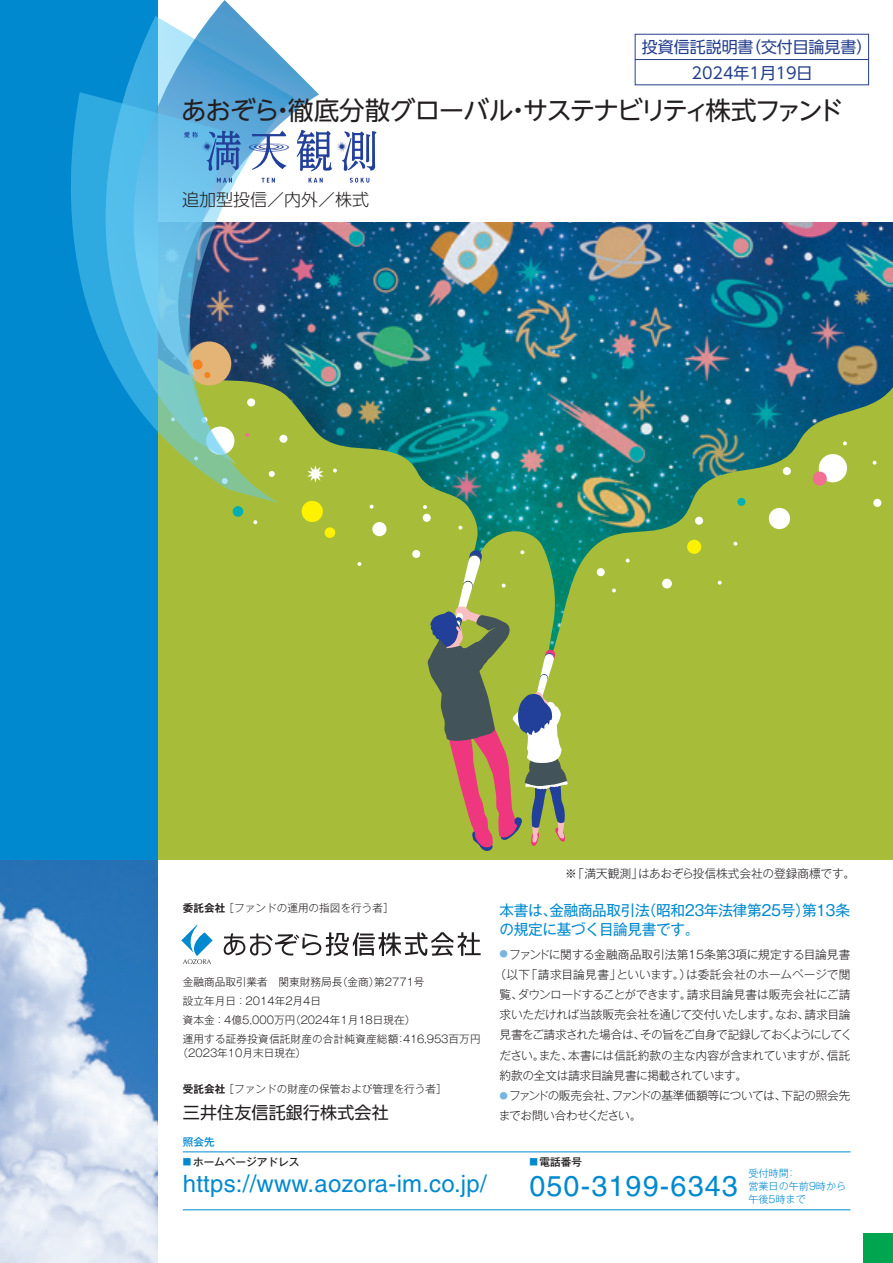
<style>
.page{position:relative;width:893px;height:1263px;background:#fff}
.page>*{position:absolute;margin:0;border:0;box-sizing:border-box;transform-origin:0 0}
.t1{font:28.65px "Helvetica CE";letter-spacing:.04em;color:#0089cf}
.t2{font:25.5px "UD Shin Go NT Pro";letter-spacing:-.065em;color:#231f20}
.t3{font:23.85px "Helvetica CE";letter-spacing:.01em;color:#0089cf}
.t4{font:16.95px "UD Shin Go NT Pro";letter-spacing:.01em;color:#231f20}
.t5{font:300 16.95px "UD Shin Go NT Pro";color:#231f20}
.t6{font:15.9px/26.1px "UD Shin Go NT Pro";color:#253f8e}
.t7{font:14.85px/19.2px "Gothic MB101 Pr 5";letter-spacing:-.02em;color:#0089cf}
.t8{font:300 11.7px/20.2px "Gothic MB101 Pr 5";letter-spacing:-.03em;color:#231f20}
.t9{font:300 11.7px "Gothic MB101 Pr 5";letter-spacing:-.06em;color:#231f20}
.t10{font:300 11.7px "Gothic MB101 Pr 5";letter-spacing:-.005em;color:#231f20}
.t11{font:300 11.7px "Gothic MB101 Pr 5";letter-spacing:.005em;color:#231f20}
.t12{font:300 11.7px "Gothic MB101 Pr 5";color:#231f20}
.t13{font:300 10.65px/19.2px "Gothic MB101 Pr 5";color:#231f20}
.t14{font:500 10.65px "Gothic MB101 Pr 5";color:#231f20}
.t15{font:500 10.65px "Gothic MB101 Pr 5";color:#0089cf}
.t16{font:300 10.05px/12.8px "Gothic MB101 Pr 5";color:#0089cf}
.s1{font-family:"Gothic MB101 Pr 5 De";font-weight:700}
.s2{font-size:8.55px;color:#77b6e4}
.s3{font-size:8.55px;color:#0089cf}
</style>
<div class="page">
<img style="left:157px;top:222px;width:736px;height:638px">
<div style="left:662px;top:579px;width:10px;height:9px;background:#fff;border-radius:50%"></div>
<div style="left:423px;top:514px;width:8px;height:8px;background:#fff;border-radius:50%"></div>
<div style="left:597px;top:568px;width:8px;height:8px;background:#fff;border-radius:50%"></div>
<div style="left:695px;top:517px;width:8px;height:8px;background:#fff;border-radius:50%"></div>
<div style="left:783px;top:467px;width:8px;height:8px;background:#fff;border-radius:50%"></div>
<div style="left:873px;top:499px;width:8px;height:8px;background:#fff;border-radius:50%"></div>
<div style="left:737px;top:498px;width:8px;height:8px;background:#00afaf;border-radius:50%"></div>
<div style="left:412px;top:550px;width:8px;height:8px;background:#fff;border-radius:50%"></div>
<svg style="left:626px;top:559px;width:4px;height:3px"></svg>
<svg style="left:612px;top:588px;width:4px;height:4px"></svg>
<svg style="left:423px;top:505px;width:4px;height:4px"></svg>
<svg style="left:357px;top:562px;width:4px;height:4px"></svg>
<svg style="left:458px;top:526px;width:4px;height:4px"></svg>
<svg style="left:733px;top:542px;width:4px;height:4px"></svg>
<svg style="left:873px;top:461px;width:3px;height:4px"></svg>
<svg style="left:843px;top:441px;width:4px;height:4px"></svg>
<svg style="left:718px;top:581px;width:4px;height:4px"></svg>
<svg style="left:427px;top:550px;width:141px;height:301px;background:#969a57"></svg>
<svg style="left:370px;top:505px;width:4px;height:4px"></svg>
<svg style="left:333px;top:469px;width:4px;height:3px"></svg>
<svg style="left:253px;top:520px;width:4px;height:4px"></svg>
<div style="left:769px;top:508px;width:21px;height:21px;background:#fff;border-radius:50%"></div>
<div style="left:687px;top:540px;width:14px;height:14px;background:#fff101;border-radius:50%"></div>
<div style="left:372px;top:522px;width:14px;height:14px;background:#fff;border-radius:50%"></div>
<div style="left:233px;top:506px;width:10px;height:11px;background:#00afaf;border-radius:50%"></div>
<div style="left:325px;top:527px;width:10px;height:11px;background:#fff101;border-radius:50%"></div>
<svg style="left:812px;top:452px;width:37px;height:35px"></svg>
<div style="left:302px;top:501px;width:21px;height:21px;background:#fff101;border-radius:50%"></div>
<svg style="left:308px;top:466px;width:15px;height:16px"></svg>
<div style="left:635px;top:34px;width:234px;height:51px;border:1px solid #253f8e"></div>
<hr style="left:635px;top:59px;width:234px;height:1px;background:#253f8e">
<svg style="left:181px;top:925px;width:32px;height:39px"></svg>
<svg style="left:223px;top:932px;width:258px;height:24px"></svg>
<hr style="left:183px;top:1151px;width:667px;height:1px;background:#0089cf">
<hr style="left:183px;top:1209px;width:667px;height:1px;background:#0089cf">
<div style="left:0;top:0;width:157px;height:860px;background:#0089cf"></div>
<svg style="left:125px;top:73px;width:169px;height:392px"></svg>
<svg style="left:132px;top:0;width:187px;height:378px"></svg>
<svg style="left:71px;top:92px;width:208px;height:411px"></svg>
<img style="left:0;top:860px;width:157px;height:403px">
<svg style="left:217px;top:178px;width:15px;height:5px"></svg>
<svg style="left:262px;top:178px;width:13px;height:5px"></svg>
<svg style="left:309px;top:178px;width:14px;height:5px"></svg>
<svg style="left:350px;top:178px;width:19px;height:5px"></svg>
<svg style="left:249px;top:131px;width:40px;height:39px"></svg>
<svg style="left:297px;top:130px;width:79px;height:41px"></svg>
<svg style="left:184px;top:131px;width:57px;height:40px;background:#569bd2"></svg>
<div style="left:863px;top:1233px;width:30px;height:30px;background:#00a54f"></div>
<h3 class="t6" style="left:691px;top:33px;width:182px;text-indent:-50px">投資信託説明書（交付目論見書）<br>2024年1月19日</h3>
<h2 class="t2" style="left:181px;top:90px;width:664px">あおぞら・徹底分散グローバル・サステナビリティ株式ファンド</h2>
<h3 class="t5" style="left:182px;top:186px;width:189px">追加型投信／内外／株式</h3>
<p class="t13" style="left:183px;top:897px;width:212px"><span class="s1">委託会社</span> ［ファンドの運用の指図を行う者］</p>
<p class="t13" style="left:183px;top:971px;width:299px">金融商品取引業者　関東財務局長（金商）第2771号<br>設立年月日：2014年2月4日<br>資本金：4億5,000万円（2024年1月18日現在）<br>運用する証券投資信託財産の合計純資産総額：416,953百万円</p>
<p class="t13" style="left:178px;top:1042px;width:130px">（2023年10月末日現在）</p>
<p class="t13" style="left:183px;top:1078px;width:265px"><span class="s1">受託会社</span> ［ファンドの財産の保管および管理を行う者］</p>
<h3 class="t4" style="left:183px;top:1099px;width:207px">三井住友信託銀行株式会社</h3>
<p class="t15" style="left:183px;top:1133px;width:33px">照会先</p>
<p class="t12" style="left:565px;top:864px;width:292px">※「満天観測」はあおぞら投信株式会社の登録商標です。</p>
<p class="t7" style="left:499px;top:899px;width:352px">本書は、金融商品取引法（昭和23年法律第25号）第13条の規定に基づく目論見書です。</p>
<p class="t10" style="left:500px;top:944px;width:352px"><span class="s2">●</span>ファンドに関する金融商品取引法第15条第3項に規定する目論見書</p>
<p class="t11" style="left:494px;top:964px;width:357px">（以下「請求目論見書」といいます。）は委託会社のホームページで閲</p>
<p class="t8" style="left:500px;top:983px;width:352px">覧、ダウンロードすることができます。請求目論見書は販売会社にご請</p>
<p class="t8" style="left:500px;top:1003px;width:352px">求いただければ当該販売会社を通じて交付いたします。なお、請求目論</p>
<p class="t9" style="left:500px;top:1025px;width:354px">見書をご請求された場合は、その旨をご自身で記録しておくようにしてく</p>
<p class="t8" style="left:499px;top:1044px;width:352px">ださい。また、本書には信託約款の主な内容が含まれていますが、信託</p>
<p class="t8" style="left:500px;top:1064px;width:249px">約款の全文は請求目論見書に掲載されています。</p>
<p class="t8" style="left:499px;top:1084px;width:353px"><span class="s2">●</span>ファンドの販売会社、ファンドの基準価額等については、下記の照会先までお問い合わせください。</p>
<p class="t14" style="left:183px;top:1153px;width:118px"><span class="s3">■</span> ホームページアドレス</p>
<p class="t14" style="left:529px;top:1153px;width:54px"><span class="s3">■</span> 電話番号</p>
<h3 class="t3" style="left:183px;top:1170px;width:305px">https://www.aozora-im.co.jp/</h3>
<h1 class="t1" style="left:529px;top:1169px;width:210px">050-3199-6343</h1>
<p class="t16" style="left:748px;top:1166px;width:99px">受付時間：<br>営業日の午前9時から午後5時まで</p>
</div>
